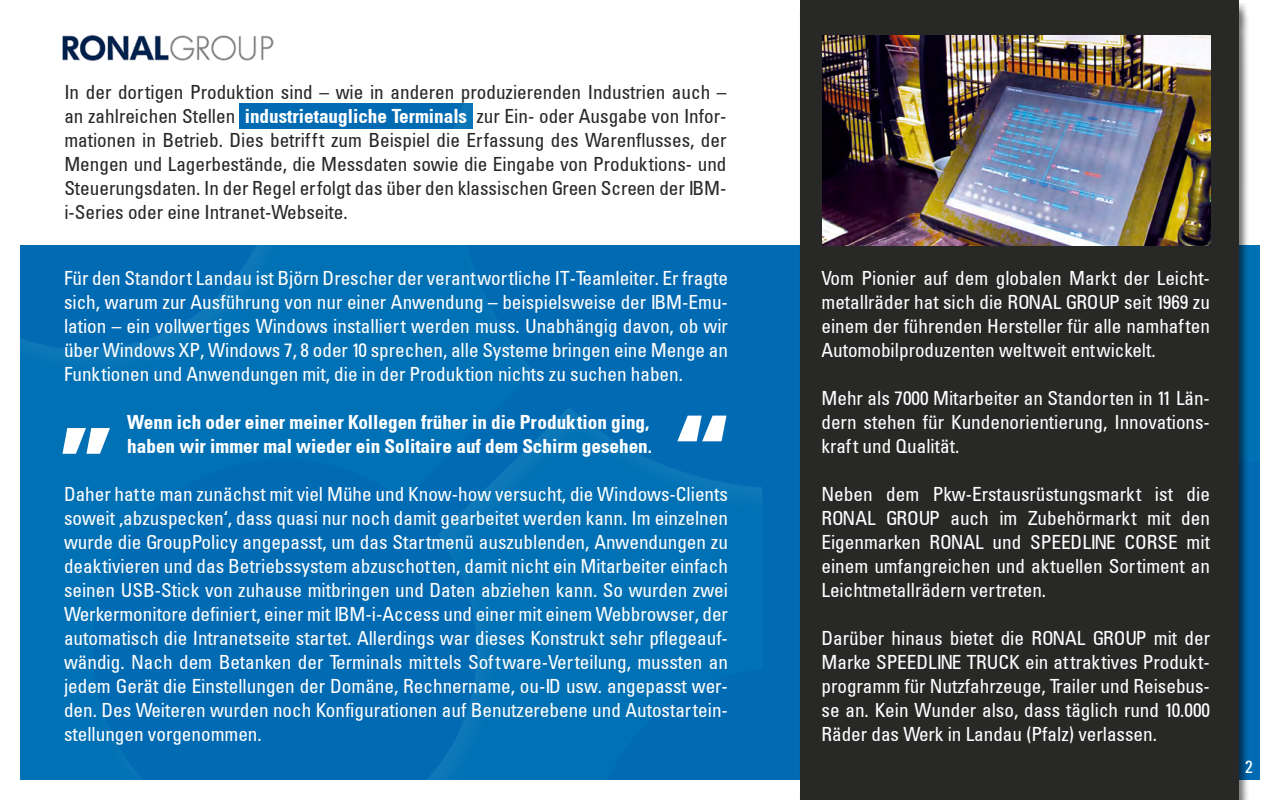
<style>
.page{position:relative;width:1280px;height:800px;background:#fff}
.page>*{position:absolute;margin:0;border:0;box-sizing:border-box;transform-origin:0 0}
.t1{font:20px/24px "Unfug Condensed Normal";color:#fff;text-align:justify}
.t2{font:20px/24px "Unfug Condensed Normal";color:#282827;text-align:justify}
.t3{font:700 condensed 20px/24px "Unfug";color:#fff}
.t4{font:18px "Unfug Condensed Normal";color:#fff}
.s1{font-family:"Unfug";font-weight:700;font-stretch:condensed;color:#fff}
</style>
<div class="page">
<div style="left:239px;top:103px;width:233px;height:26px;background:#006ab3"></div>
<div style="left:20px;top:246px;width:1240px;height:534px;background:#006ab3"></div>
<div style="left:799px;top:3px;width:450px;height:797px;background:#000;opacity:.5"></div>
<div style="left:800px;top:0;width:439px;height:800px;background:#282827"></div>
<img style="left:822px;top:35px;width:389px;height:211px">
<svg style="left:62px;top:428px;width:48px;height:26px"></svg>
<svg style="left:677px;top:416px;width:49px;height:25px"></svg>
<img style="left:62px;top:34px;width:212px;height:27px">
<p class="t2" style="left:64px;top:80px;width:664px">In der dortigen Produktion sind – wie in anderen produzierenden Industrien auch – an zahlreichen Stellen <span class="s1">industrietaugliche Terminals</span> zur Ein- oder Ausgabe von Infor&shy;mationen in Betrieb. Dies betrifft zum Beispiel die Erfassung des Warenflusses, der Mengen und Lagerbestände, die Messdaten sowie die Eingabe von Produktions- und Steuerungsdaten. In der Regel erfolgt das über den klassischen Green Screen der IBM&shy;i-Series oder eine Intranet-Webseite.</p>
<p class="t1" style="left:64px;top:266px;width:666px">Für den Standort Landau ist Björn Drescher der verantwortliche IT-Teamleiter. Er fragte sich, warum zur Ausführung von nur einer Anwendung – beispielsweise der IBM-Emu&shy;lation – ein vollwertiges Windows installiert werden muss. Unabhängig davon, ob wir über Windows XP, Windows 7, 8 oder 10 sprechen, alle Systeme bringen eine Menge an Funktionen und Anwendungen mit, die in der Produktion nichts zu suchen haben.</p>
<p class="t3" style="left:127px;top:410px;width:526px">Wenn ich oder einer meiner Kollegen früher in die Produktion ging, haben wir immer mal wieder ein Solitaire auf dem Schirm gesehen.</p>
<p class="t1" style="left:64px;top:482px;width:666px">Daher hatte man zunächst mit viel Mühe und Know-how versucht, die Windows-Clients soweit ‚abzuspecken‘, dass quasi nur noch damit gearbeitet werden kann. Im einzelnen wurde die GroupPolicy angepasst, um das Startmenü auszublenden, Anwendungen zu deaktivieren und das Betriebssystem abzuschotten, damit nicht ein Mitarbeiter einfach seinen USB-Stick von zuhause mitbringen und Daten abziehen kann. So wurden zwei Werkermonitore definiert, einer mit IBM-i-Access und einer mit einem Webbrowser, der automatisch die Intranetseite startet. Allerdings war dieses Konstrukt sehr pflegeauf&shy;wändig. Nach dem Betanken der Terminals mittels Software-Verteilung, mussten an jedem Gerät die Einstellungen der Domäne, Rechnername, ou-ID usw. angepasst wer&shy;den. Des Weiteren wurden noch Konfigurationen auf Benutzerebene und Autostartein&shy;stellungen vorgenommen.</p>
<p class="t1" style="left:822px;top:266px;width:390px">Vom Pionier auf dem globalen Markt der Leicht&shy;metallräder hat sich die RONAL GROUP seit 1969 zu einem der führenden Hersteller für alle namhaften Automobilproduzenten weltweit entwickelt.</p>
<p class="t1" style="left:822px;top:386px;width:390px">Mehr als 7000 Mitarbeiter an Standorten in 11 Län&shy;dern stehen für Kundenorientierung, Innovations&shy;kraft und Qualität.</p>
<p class="t1" style="left:822px;top:482px;width:390px">Neben dem Pkw-Erstausrüstungsmarkt ist die RONAL GROUP auch im Zubehörmarkt mit den Eigenmarken RONAL und SPEEDLINE CORSE mit einem umfangreichen und aktuellen Sortiment an Leichtmetallrädern vertreten.</p>
<p class="t1" style="left:822px;top:626px;width:390px">Darüber hinaus bietet die RONAL GROUP mit der Marke SPEEDLINE TRUCK ein attraktives Produkt&shy;programm für Nutzfahrzeuge, Trailer und Reisebus&shy;se an. Kein Wunder also, dass täglich rund 10.000<br>Räder das Werk in Landau (Pfalz) verlassen.</p>
<p class="t4" style="left:1245px;top:755px;width:9px">2</p>
</div>
